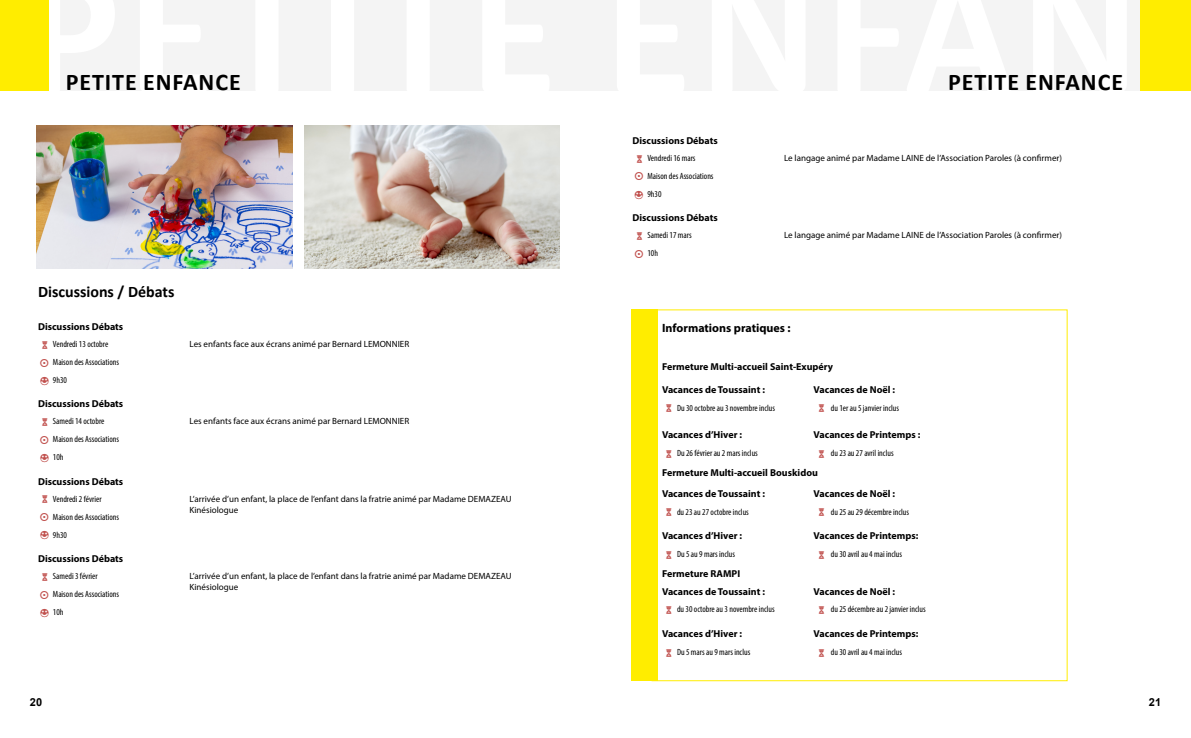
<style>
.page{position:relative;width:1191px;height:738px;background:#fff}
.page>*{position:absolute;margin:0;border:0;box-sizing:border-box;transform-origin:0 0}
.t1{font:700 24px "Calibri";letter-spacing:.04em;color:#000}
.t2{font:700 16px "Calibri";color:#000}
.t3{font:700 12px "Myriad Pro";color:#000}
.t4{font:700 11px "Arial";color:#000}
.t5{font:700 10px/21.6px "Myriad Pro";color:#000}
.t6{font:condensed 9px/18px "Myriad Pro";color:#000}
.t7{font:9px/10.8px "Myriad Pro";color:#000}
.s1{font-family:"Guifxv 2 Transports";font-stretch:normal;font-size:11px;color:#c0504d}
.s2{font-family:"Distro II Bats";font-stretch:normal;font-size:11px;color:#c0504d}
</style>
<div class="page">
<div style="left:0;top:0;width:596px;height:90px;background:#f4f4f4"></div>
<div style="left:595px;top:0;width:559px;height:90px;background:#f4f4f4"></div>
<svg style="left:37px;top:0;width:512px;height:91px"></svg>
<svg style="left:617px;top:0;width:509px;height:91px"></svg>
<div style="left:0;top:0;width:48px;height:90px;background:#ffed00"></div>
<div style="left:1140px;top:0;width:51px;height:90px;background:#ffed00"></div>
<img style="left:36px;top:125px;width:257px;height:143px">
<img style="left:304px;top:125px;width:256px;height:143px">
<div style="left:631px;top:309px;width:26px;height:371px;background:#ffed00"></div>
<h1 class="t1" style="left:66px;top:65px;width:176px">PETITE ENFANCE</h1>
<h1 class="t1" style="left:948px;top:65px;width:176px">PETITE ENFANCE</h1>
<h2 class="t2" style="left:38px;top:280px;width:138px">Discussions / Débats</h2>
<p class="t5" style="left:38px;top:315px;width:87px">Discussions Débats</p>
<p class="t6" style="left:42px;top:335px;width:68px"><span class="s1">C</span> Vendredi 13 octobre</p>
<p class="t7" style="left:189px;top:338px;width:221px">Les enfants face aux écrans animé par Bernard LEMONNIER</p>
<p class="t6" style="left:40px;top:353px;width:81px"><span class="s2">(</span> Maison des Associations<br><span class="s2">A</span> 9h30</p>
<p class="t5" style="left:38px;top:392px;width:87px">Discussions Débats</p>
<p class="t6" style="left:42px;top:412px;width:64px"><span class="s1">C</span> Samedi 14 octobre</p>
<p class="t7" style="left:189px;top:415px;width:221px">Les enfants face aux écrans animé par Bernard LEMONNIER</p>
<p class="t6" style="left:40px;top:430px;width:81px"><span class="s2">(</span> Maison des Associations<br><span class="s2">A</span> 10h</p>
<p class="t5" style="left:38px;top:469px;width:87px">Discussions Débats</p>
<p class="t6" style="left:42px;top:489px;width:61px"><span class="s1">C</span> Vendredi 2 février</p>
<p class="t7" style="left:189px;top:493px;width:323px">L’arrivée d’un enfant, la place de l’enfant dans la fratrie animé par Madame DEMAZEAU<br>Kinésiologue</p>
<p class="t6" style="left:40px;top:507px;width:81px"><span class="s2">(</span> Maison des Associations<br><span class="s2">A</span> 9h30</p>
<p class="t5" style="left:38px;top:547px;width:87px">Discussions Débats</p>
<p class="t6" style="left:42px;top:566px;width:57px"><span class="s1">C</span> Samedi 3 février</p>
<p class="t7" style="left:189px;top:570px;width:323px">L’arrivée d’un enfant, la place de l’enfant dans la fratrie animé par Madame DEMAZEAU<br>Kinésiologue</p>
<p class="t6" style="left:40px;top:584px;width:81px"><span class="s2">(</span> Maison des Associations<br><span class="s2">A</span> 10h</p>
<p class="t5" style="left:632px;top:129px;width:87px">Discussions Débats</p>
<p class="t6" style="left:636px;top:149px;width:61px"><span class="s1">C</span> Vendredi 16 mars</p>
<p class="t7" style="left:784px;top:152px;width:279px">Le langage animé par Madame LAINE de l’Association Paroles (à confirmer)</p>
<p class="t6" style="left:634px;top:167px;width:81px"><span class="s2">(</span> Maison des Associations<br><span class="s2">A</span> 9h30</p>
<p class="t5" style="left:632px;top:206px;width:87px">Discussions Débats</p>
<p class="t6" style="left:636px;top:226px;width:57px"><span class="s1">C</span> Samedi 17 mars</p>
<p class="t7" style="left:784px;top:230px;width:279px">Le langage animé par Madame LAINE de l’Association Paroles (à confirmer)</p>
<p class="t6" style="left:634px;top:244px;width:25px"><span class="s2">(</span> 10h</p>
<h3 class="t3" style="left:662px;top:320px;width:130px">Informations pratiques :</h3>
<p class="t5" style="left:662px;top:355px;width:173px">Fermeture Multi-accueil Saint-Exupéry</p>
<p class="t5" style="left:662px;top:378px;width:104px">Vacances de Toussaint :</p>
<p class="t5" style="left:813px;top:378px;width:83px">Vacances de Noël :</p>
<p class="t6" style="left:666px;top:398px;width:111px"><span class="s1">C</span> Du 30 octobre au 3 novembre inclus</p>
<p class="t6" style="left:818px;top:398px;width:82px"><span class="s1">C</span> du 1er au 5 janvier inclus</p>
<p class="t5" style="left:662px;top:423px;width:82px">Vacances d’Hiver :</p>
<p class="t5" style="left:813px;top:423px;width:108px">Vacances de Printemps :</p>
<p class="t6" style="left:666px;top:443px;width:93px"><span class="s1">C</span> Du 26 février au 2 mars inclus</p>
<p class="t6" style="left:818px;top:443px;width:76px"><span class="s1">C</span> du 23 au 27 avril inclus</p>
<p class="t5" style="left:662px;top:461px;width:157px">Fermeture Multi-accueil Bouskidou<br>Vacances de Toussaint :</p>
<p class="t5" style="left:813px;top:482px;width:83px">Vacances de Noël :</p>
<p class="t6" style="left:666px;top:502px;width:84px"><span class="s1">C</span> du 23 au 27 octobre inclus</p>
<p class="t6" style="left:818px;top:502px;width:92px"><span class="s1">C</span> du 25 au 29 décembre inclus</p>
<p class="t5" style="left:662px;top:524px;width:82px">Vacances d’Hiver :</p>
<p class="t5" style="left:813px;top:524px;width:106px">Vacances de Printemps:</p>
<p class="t6" style="left:666px;top:545px;width:71px"><span class="s1">C</span> Du 5 au 9 mars inclus</p>
<p class="t6" style="left:818px;top:545px;width:85px"><span class="s1">C</span> du 30 avril au 4 mai inclus</p>
<p class="t5" style="left:662px;top:564px;width:104px;line-height:18px">Fermeture RAMPI<br>Vacances de Toussaint :</p>
<p class="t5" style="left:813px;top:580px;width:83px">Vacances de Noël :</p>
<p class="t6" style="left:666px;top:600px;width:110px"><span class="s1">C</span> du 30 octobre au 3 novembre inclus</p>
<p class="t6" style="left:818px;top:600px;width:109px"><span class="s1">C</span> du 25 décembre au 2 janvier inclus</p>
<p class="t5" style="left:662px;top:622px;width:82px">Vacances d’Hiver :</p>
<p class="t5" style="left:813px;top:622px;width:106px">Vacances de Printemps:</p>
<p class="t6" style="left:666px;top:642px;width:86px"><span class="s1">C</span> Du 5 mars au 9 mars inclus</p>
<p class="t6" style="left:818px;top:642px;width:85px"><span class="s1">C</span> du 30 avril au 4 mai inclus</p>
<p class="t4" style="left:30px;top:693px;width:14px">20</p>
<p class="t4" style="left:1148px;top:693px;width:14px">21</p>
</div>
